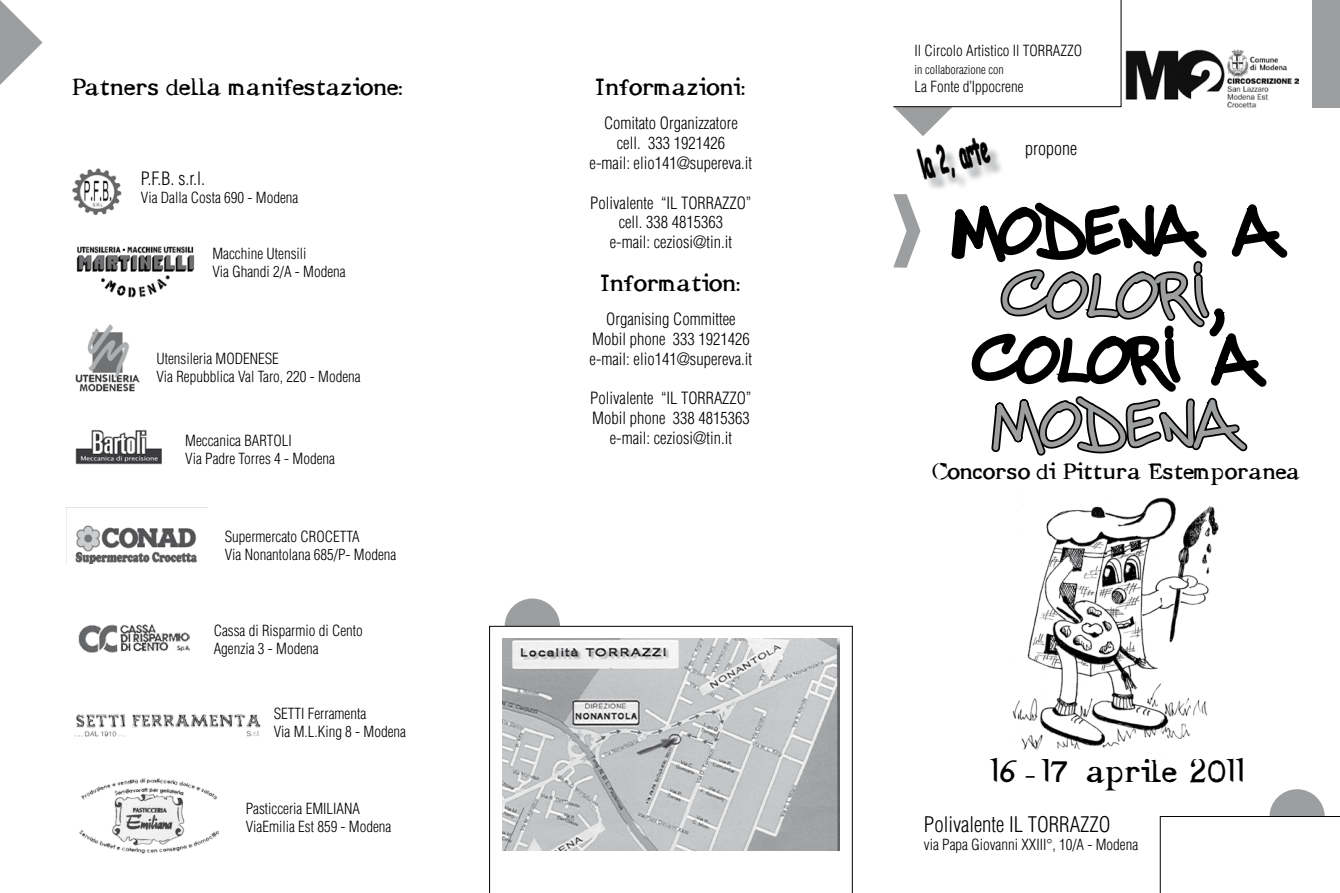
<style>
.page{position:relative;width:1340px;height:893px;background:#fff}
.page>*{position:absolute;margin:0;border:0;box-sizing:border-box;transform-origin:0 0}
.t1{font:63.3px/64.5px "Abuse";letter-spacing:.03em;color:#000;text-align:center}
.t2{font:63.3px "Abuse";letter-spacing:.03em;color:#9c9e9f}
.t3{font:37.5px "Hernia";color:#000}
.t4{font:28.5px "Hernia";color:#000}
.t5{font:27px "Hernia";color:#000}
.t6{font:300 condensed 21px "Helvetica";color:#000}
.t7{font:300 condensed 18px "Helvetica";color:#000}
.t8{font:300 condensed 16.5px/19.8px "Helvetica";color:#000;text-align:center}
.t9{font:300 condensed 15px/18px "Helvetica";color:#000}
.t10{font:300 condensed 12px "Helvetica";color:#000}
.s1{color:#9c9e9f}
</style>
<div class="page">
<img style="left:916px;top:137px;width:86px;height:52px">
<div style="left:504px;top:598px;width:56px;height:56px;background:#9c9e9f;border-radius:50%"></div>
<svg style="left:489px;top:626px;width:363px;height:267px"></svg>
<img style="left:1012px;top:525px;width:207px;height:226px">
<svg style="left:0;top:0;width:43px;height:85px"></svg>
<div style="left:1312px;top:0;width:27px;height:107px;background:#9c9e9f"></div>
<div style="left:1269px;top:789px;width:55px;height:55px;background:#9c9e9f;border-radius:50%"></div>
<svg style="left:893px;top:194px;width:27px;height:74px"></svg>
<svg style="left:893px;top:0;width:228px;height:136px"></svg>
<img style="left:1125px;top:49px;width:173px;height:58px">
<svg style="left:1159px;top:816px;width:180px;height:77px"></svg>
<img style="left:503px;top:638px;width:336px;height:212px">
<img style="left:75px;top:429px;width:87px;height:36px">
<img style="left:78px;top:624px;width:111px;height:28px">
<img style="left:67px;top:507px;width:141px;height:57px">
<img style="left:72px;top:168px;width:50px;height:47px">
<img style="left:76px;top:246px;width:119px;height:52px">
<img style="left:75px;top:324px;width:65px;height:68px">
<img style="left:75px;top:714px;width:186px;height:23px">
<img style="left:79px;top:778px;width:141px;height:76px">
<svg style="left:952px;top:202px;width:336px;height:323px"></svg>
<h3 class="t4" style="left:72px;top:71px;width:333px">Patners della manifestazione:</h3>
<p class="t7" style="left:141px;top:168px;width:66px">P.F.B. s.r.l.</p>
<p class="t9" style="left:141px;top:189px;width:159px">Via Dalla Costa 690 - Modena</p>
<p class="t9" style="left:212px;top:244px;width:135px">Macchine Utensili<br>Via Ghandi 2/A - Modena</p>
<p class="t9" style="left:156px;top:349px;width:206px">Utensileria MODENESE<br>Via Repubblica Val Taro, 220 - Modena</p>
<p class="t9" style="left:185px;top:431px;width:151px">Meccanica BARTOLI<br>Via Padre Torres 4 - Modena</p>
<p class="t9" style="left:225px;top:528px;width:173px">Supermercato CROCETTA<br>Via Nonantolana 685/P- Modena</p>
<p class="t9" style="left:214px;top:621px;width:151px">Cassa di Risparmio di Cento<br>Agenzia 3 - Modena</p>
<p class="t9" style="left:274px;top:704px;width:134px">SETTI Ferramenta<br>Via M.L.King 8 - Modena</p>
<p class="t9" style="left:246px;top:799px;width:147px">Pasticceria EMILIANA<br>ViaEmilia Est 859 - Modena</p>
<p class="t9" style="left:914px;top:41px;width:169px">Il Circolo Artistico Il TORRAZZO</p>
<p class="t10" style="left:914px;top:62px;width:91px">in collaborazione con</p>
<h3 class="t4" style="left:595px;top:71px;width:152px">Informazioni:</h3>
<p class="t9" style="left:914px;top:77px;width:111px">La Fonte d’Ippocrene</p>
<p class="t8" style="left:589px;top:113px;width:164px">Comitato Organizzatore<br>cell. 333 1921426<br>e-mail: elio141@supereva.it</p>
<p class="t8" style="left:590px;top:193px;width:163px">Polivalente “IL TORRAZZO” cell. 338 4815363<br>e-mail: ceziosi@tin.it</p>
<h3 class="t4" style="left:600px;top:266px;width:143px">Information:</h3>
<p class="t8" style="left:589px;top:309px;width:164px">Organising Committee<br>Mobil phone 333 1921426 e-mail: elio141@supereva.it</p>
<p class="t8" style="left:590px;top:388px;width:163px">Polivalente “IL TORRAZZO”<br>Mobil phone 338 4815363 e-mail: ceziosi@tin.it</p>
<p class="t7" style="left:1025px;top:137px;width:53px">propone</p>
<h1 class="t1" style="left:952px;top:202px;width:329px">Modena a <span class="s1">colori</span>, colori a</h1>
<h1 class="t2" style="left:992px;top:392px;width:249px">modena</h1>
<h3 class="t5" style="left:932px;top:455px;width:370px">Concorso di Pittura Estemporanea</h3>
<h2 class="t3" style="left:990px;top:750px;width:257px">16 -17 aprile 2011</h2>
<h3 class="t6" style="left:924px;top:812px;width:188px">Polivalente IL TORRAZZO</h3>
<p class="t9" style="left:924px;top:836px;width:216px">via Papa Giovanni XXIII°, 10/A - Modena</p>
</div>
